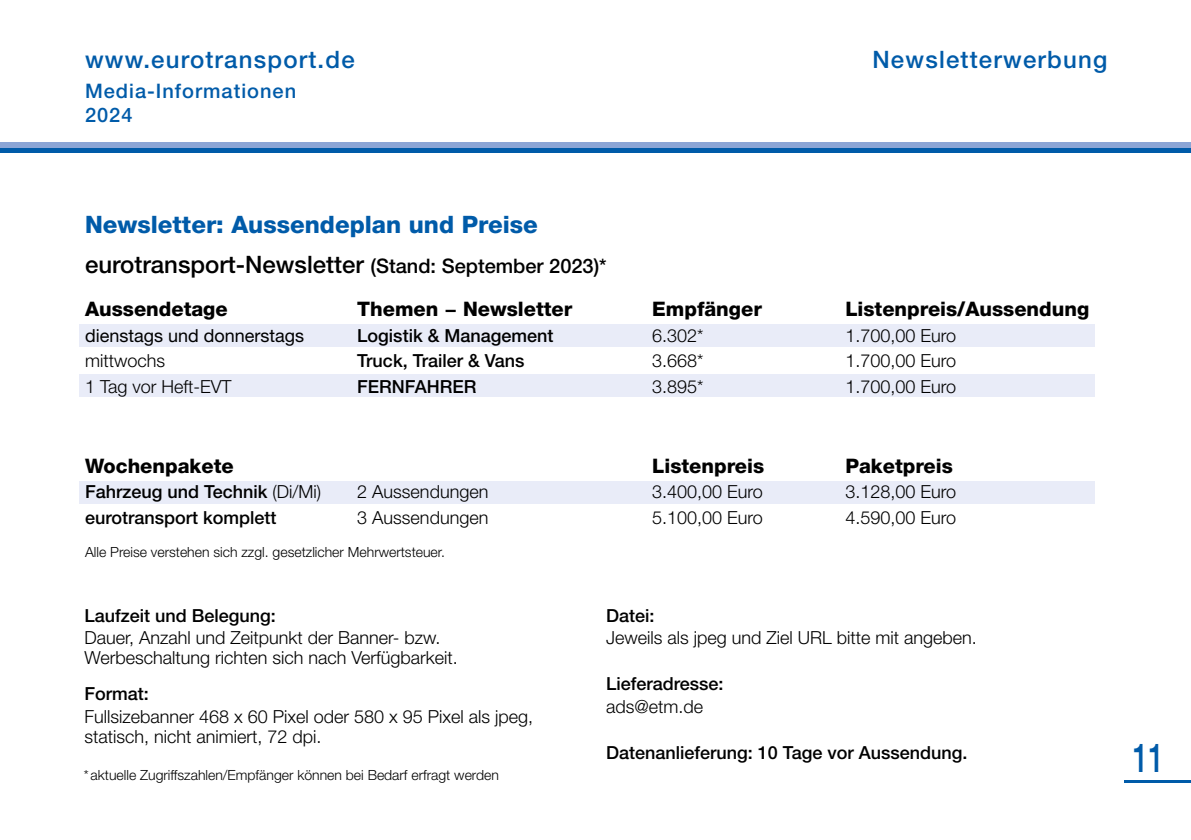
<style>
.page{position:relative;width:1191px;height:840px;background:#fff}
.page>*{position:absolute;margin:0;border:0;box-sizing:border-box;transform-origin:0 0}
.t1{font:500 40px "Helvetica Neue LT Std";color:#005ba9;scale:.7 1}
.t2{font:500 24px "Helvetica Neue LT Std";color:#000}
.t3{font:500 24px "Helvetica Neue LT Std";letter-spacing:.05em;color:#005ba9}
.t4{font:800 24px "Helvetica Neue LT Std";color:#005ba9}
.t5{font:800 20px "Helvetica Neue LT Std";color:#000}
.t6{font:500 20px/24px "Helvetica Neue LT Std";letter-spacing:.05em;color:#005ba9}
.t7{font:300 18px/20px "Helvetica Neue LT Std";color:#000}
.t8{font:500 18px "Helvetica Neue LT Std";color:#000}
.t9{font:18px "Helvetica Neue LT Std";color:#000}
.t10{font:300 14px "Helvetica Neue LT Std";color:#000}
.s1{font-size:20px}
.s2{font-family:"Eurostile LT Std";font-weight:700;font-stretch:condensed}
.s3{font-weight:300}
</style>
<div class="page">
<hr style="left:1124px;top:780px;width:67px;height:2px;background:#005ba9">
<div style="left:0;top:147px;width:1191px;height:6px;background:#005ba9"></div>
<div style="left:0;top:142px;width:1191px;height:5px;background:#8ba5d6"></div>
<div style="left:79px;top:374px;width:1015px;height:23px;background:#e9ecf8"></div>
<div style="left:79px;top:481px;width:1015px;height:22px;background:#e9ecf8"></div>
<div style="left:79px;top:323px;width:1015px;height:23px;background:#e9ecf8"></div>
<h2 class="t3" style="left:85px;top:45px;width:271px">www.eurotransport.de</h2>
<p class="t6" style="left:85px;top:79px;width:213px">Media-Informationen<br>2024</p>
<h2 class="t3" style="left:872px;top:45px;width:236px">Newsletterwerbung</h2>
<h2 class="t4" style="left:85px;top:210px;width:454px">Newsletter: Aussendeplan und Preise</h2>
<h2 class="t2" style="left:85px;top:249px;width:523px">eurotransport-Newsletter <span class="s1">(Stand: September 2023)*</span></h2>
<p class="t5" style="left:85px;top:296px;width:144px">Aussendetage</p>
<p class="t5" style="left:357px;top:296px;width:216px">Themen <span class="s2">−</span> Newsletter</p>
<p class="t5" style="left:652px;top:296px;width:111px">Empfänger</p>
<p class="t5" style="left:845px;top:296px;width:245px">Listenpreis/Aussendung</p>
<p class="t9" style="left:85px;top:324px;width:221px">dienstags und donnerstags</p>
<p class="t8" style="left:357px;top:324px;width:198px">Logistik &amp; Management</p>
<p class="t7" style="left:652px;top:324px;width:53px">6.302*</p>
<p class="t7" style="left:845px;top:324px;width:112px">1.700,00 Euro</p>
<p class="t7" style="left:85px;top:350px;width:81px">mittwochs</p>
<p class="t8" style="left:357px;top:350px;width:169px">Truck, Trailer &amp; Vans</p>
<p class="t7" style="left:652px;top:350px;width:53px">3.668*</p>
<p class="t7" style="left:845px;top:350px;width:112px">1.700,00 Euro</p>
<p class="t7" style="left:85px;top:376px;width:148px">1 Tag vor Heft-EVT</p>
<p class="t8" style="left:357px;top:375px;width:121px">FERNFAHRER</p>
<p class="t7" style="left:652px;top:376px;width:53px">3.895*</p>
<p class="t7" style="left:845px;top:376px;width:112px">1.700,00 Euro</p>
<p class="t5" style="left:85px;top:453px;width:150px">Wochenpakete</p>
<p class="t5" style="left:652px;top:453px;width:113px">Listenpreis</p>
<p class="t5" style="left:845px;top:453px;width:109px">Paketpreis</p>
<p class="t8" style="left:85px;top:481px;width:238px">Fahrzeug und Technik <span class="s3">(Di/Mi)</span></p>
<p class="t7" style="left:357px;top:481px;width:133px">2 Aussendungen</p>
<p class="t7" style="left:652px;top:481px;width:112px">3.400,00 Euro</p>
<p class="t7" style="left:845px;top:481px;width:112px">3.128,00 Euro</p>
<p class="t8" style="left:85px;top:506px;width:193px">eurotransport komplett</p>
<p class="t7" style="left:357px;top:507px;width:133px">3 Aussendungen</p>
<p class="t7" style="left:652px;top:507px;width:112px">5.100,00 Euro</p>
<p class="t7" style="left:845px;top:507px;width:112px">4.590,00 Euro</p>
<p class="t10" style="left:85px;top:542px;width:361px">Alle Preise verstehen sich zzgl. gesetzlicher Mehrwertsteuer.</p>
<p class="t8" style="left:84px;top:604px;width:193px">Laufzeit und Belegung:</p>
<p class="t7" style="left:84px;top:627px;width:375px">Dauer, Anzahl und Zeitpunkt der Banner- bzw.<br>Werbeschaltung richten sich nach Verfügbarkeit.</p>
<p class="t8" style="left:84px;top:682px;width:66px">Format:</p>
<p class="t7" style="left:84px;top:705px;width:450px">Fullsizebanner 468 x 60 Pixel oder 580 x 95 Pixel als jpeg, statisch, nicht animiert, 72 dpi.</p>
<p class="t10" style="left:84px;top:766px;width:416px">* aktuelle Zugriffszahlen/Empfänger können bei Bedarf erfragt werden</p>
<p class="t8" style="left:606px;top:604px;width:50px">Datei:</p>
<p class="t7" style="left:606px;top:627px;width:372px">Jeweils als jpeg und Ziel URL bitte mit angeben.</p>
<p class="t8" style="left:606px;top:672px;width:119px">Lieferadresse:</p>
<p class="t7" style="left:606px;top:695px;width:99px">ads@etm.de</p>
<p class="t8" style="left:606px;top:741px;width:363px">Datenanlieferung: 10 Tage vor Aussendung.</p>
<h1 class="t1" style="left:1132px;top:733px;width:46px">11</h1>
</div>
